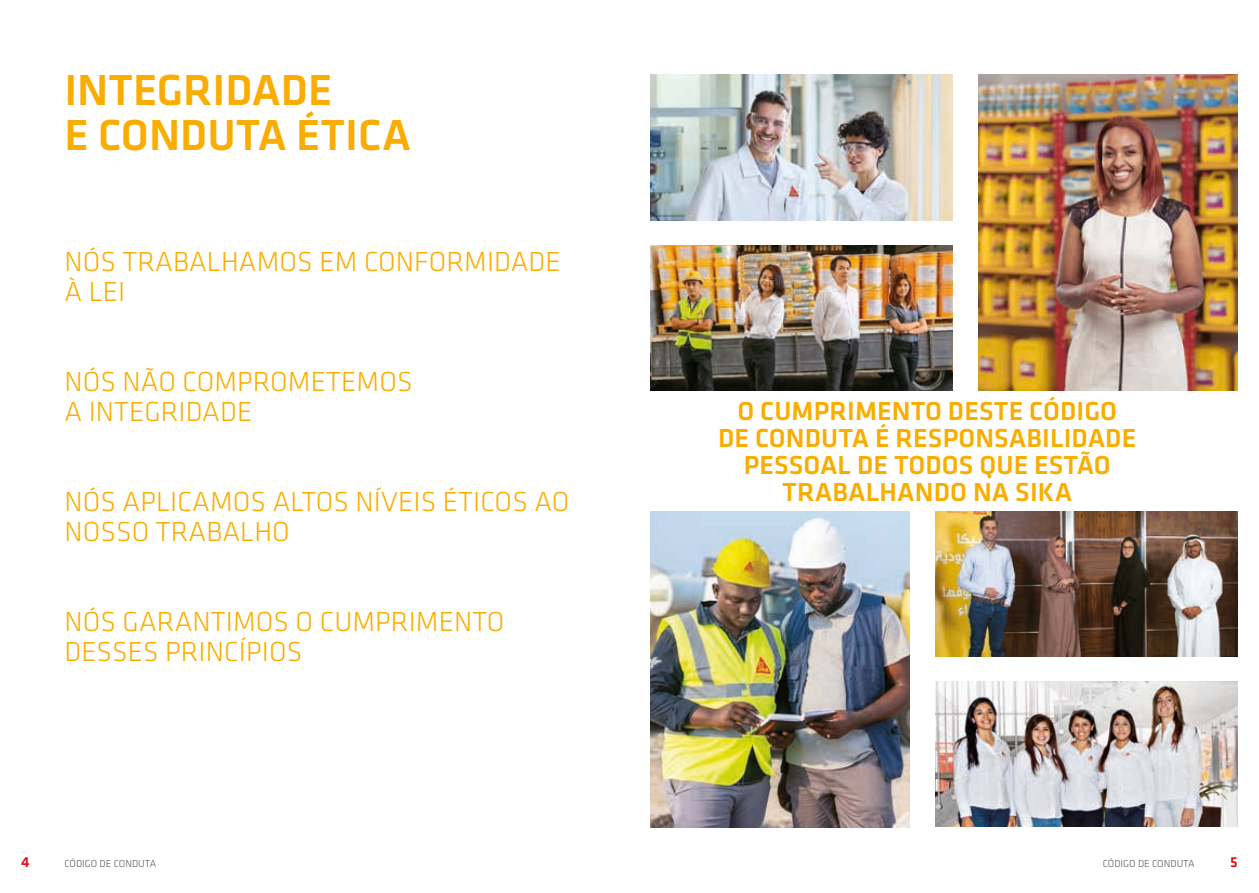
<style>
.page{position:relative;width:1259px;height:893px;background:#fff}
.page>*{position:absolute;margin:0;border:0;box-sizing:border-box;transform-origin:0 0}
.SI_Klavica_HL3{font:500 45px/45px "Klavika";color:#f9ad01}
.SI_Klavica_Zitat___b{font:300 28.5px/30px "Klavika";letter-spacing:.005em;color:#f9ad01}
.SI_Klavica_Zitat_nor{font:500 27px/27px "Klavika";letter-spacing:.005em;color:#f9ad01;text-align:center}
.t1{font:500 15px "Klavika";color:#e30614}
.t2{font:300 10.5px "Klavika";color:#575756}
</style>
<div class="page">
<img style="left:935px;top:511px;width:302px;height:145px">
<img style="left:935px;top:682px;width:302px;height:145px">
<img style="left:651px;top:511px;width:258px;height:316px">
<img style="left:651px;top:75px;width:301px;height:145px">
<img style="left:979px;top:75px;width:258px;height:316px">
<img style="left:651px;top:245px;width:301px;height:146px">
<p class="SI_Klavica_HL3" style="left:64px;top:67px;width:348px">INTEGRIDADE<br>E CONDUTA ÉTICA</p>
<p class="SI_Klavica_Zitat___b" style="left:64px;top:246px;width:498px">NÓS TRABALHAMOS EM CONFORMIDADE<br>À LEI</p>
<p class="SI_Klavica_Zitat___b" style="left:64px;top:366px;width:350px">NÓS NÃO COMPROMETEMOS</p>
<p class="SI_Klavica_Zitat___b" style="left:64px;top:396px;width:189px">A INTEGRIDADE</p>
<p class="SI_Klavica_Zitat___b" style="left:64px;top:486px;width:506px">NÓS APLICAMOS ALTOS NÍVEIS ÉTICOS AO<br>NOSSO TRABALHO</p>
<p class="SI_Klavica_Zitat___b" style="left:64px;top:606px;width:441px">NÓS GARANTIMOS O CUMPRIMENTO<br>DESSES PRINCÍPIOS</p>
<p class="SI_Klavica_Zitat_nor" style="left:718px;top:397px;width:419px">O CUMPRIMENTO DESTE CÓDIGO<br>DE CONDUTA É RESPONSABILIDADE<br>PESSOAL DE TODOS QUE ESTÃO<br>TRABALHANDO NA SIKA</p>
<p class="t1" style="left:21px;top:852px;width:10px">4</p>
<p class="t2" style="left:64px;top:857px;width:93px">CÓDIGO DE CONDUTA</p>
<p class="t2" style="left:1102px;top:857px;width:93px">CÓDIGO DE CONDUTA</p>
<p class="t1" style="left:1230px;top:852px;width:9px">5</p>
</div>
